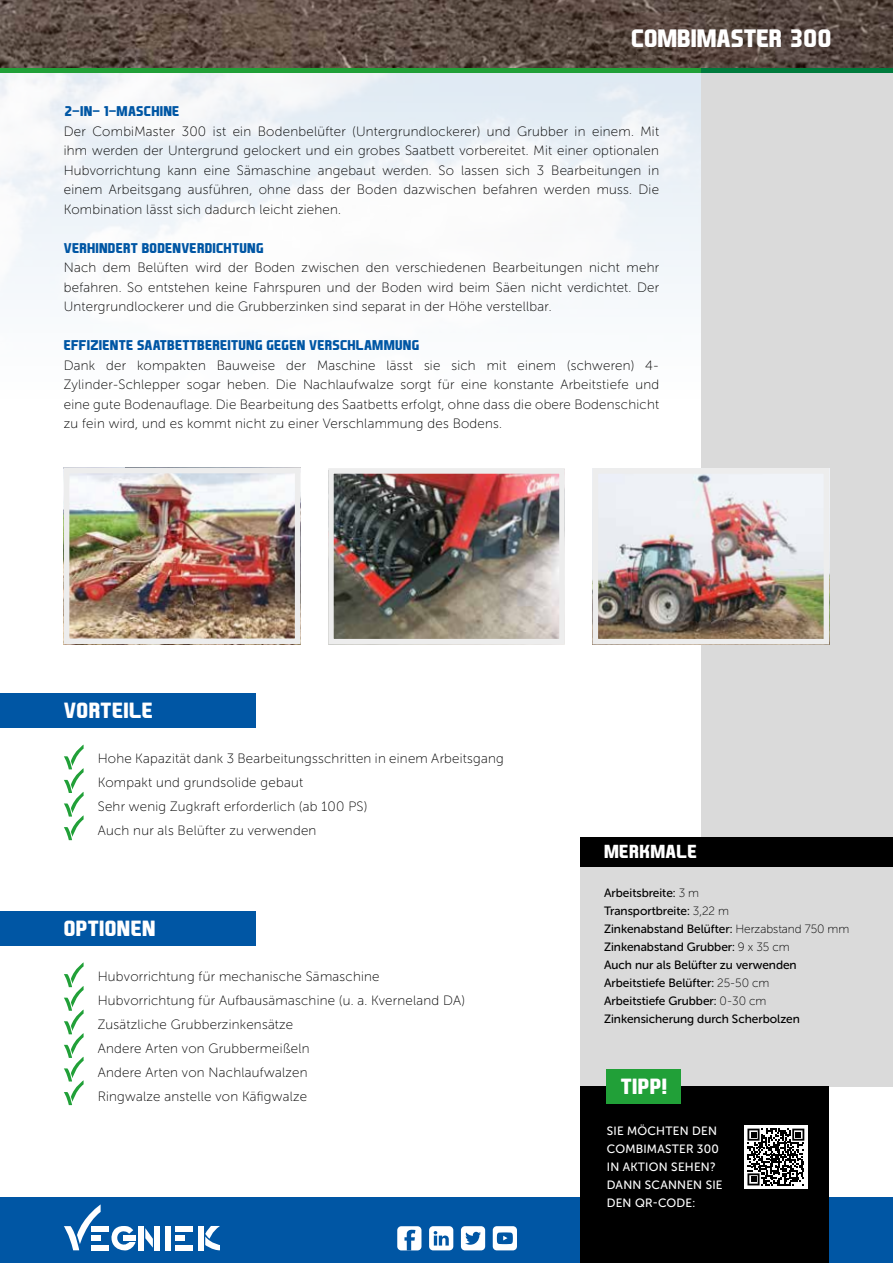
<style>
.page{position:relative;width:893px;height:1263px;background:#fff}
.page>*{position:absolute;margin:0;border:0;box-sizing:border-box;transform-origin:0 0}
.t1{font:700 24px "EA Sports Covers SC";color:#fff}
.t2{font:700 21px "EA Sports Covers SC";letter-spacing:.02em;color:#fff}
.t3{font:700 18px "EA Sports Covers SC";letter-spacing:.02em;color:#fff}
.t4{font:13.5px/19.5px "Museo Sans Rounded 100";letter-spacing:.02em;color:#000;text-align:justify}
.t5{font:700 13.5px "EA Sports Covers SC";letter-spacing:.02em;color:#0056a4}
.t6{font:12px/18px "Museo Sans Rounded 500";color:#000}
.t7{font:12px/18px "Museo Sans Rounded 500";letter-spacing:.02em;color:#fff}
.s1{font-family:"Museo Sans Rounded 100"}
</style>
<div class="page">
<div style="left:702px;top:0;width:191px;height:837px;background:#dadada"></div>
<img style="left:0;top:0;width:893px;height:68px">
<div style="left:0;top:693px;width:255px;height:34px;background:#0056a4"></div>
<div style="left:0;top:911px;width:255px;height:34px;background:#0056a4"></div>
<div style="left:0;top:1197px;width:581px;height:66px;background:#0056a4"></div>
<div style="left:829px;top:1197px;width:64px;height:66px;background:#0056a4"></div>
<svg style="left:64px;top:1204px;width:37px;height:46px"></svg>
<div style="left:91px;top:1226px;width:18px;height:5px;background:#fff"></div>
<div style="left:91px;top:1235px;width:10px;height:6px;background:#fff"></div>
<div style="left:91px;top:1245px;width:18px;height:5px;background:#fff"></div>
<svg style="left:111px;top:1226px;width:25px;height:25px"></svg>
<div style="left:123px;top:1235px;width:13px;height:6px;background:#fff"></div>
<div style="left:138px;top:1226px;width:6px;height:24px;background:#fff"></div>
<svg style="left:145px;top:1228px;width:8px;height:20px"></svg>
<div style="left:154px;top:1226px;width:6px;height:24px;background:#fff"></div>
<div style="left:165px;top:1226px;width:6px;height:24px;background:#fff"></div>
<div style="left:175px;top:1226px;width:18px;height:5px;background:#fff"></div>
<div style="left:175px;top:1235px;width:10px;height:6px;background:#fff"></div>
<div style="left:175px;top:1245px;width:18px;height:5px;background:#fff"></div>
<div style="left:198px;top:1226px;width:6px;height:24px;background:#fff"></div>
<svg style="left:205px;top:1226px;width:15px;height:24px"></svg>
<div style="left:397px;top:1226px;width:24px;height:24px;background:#fff;border-radius:4px"></div>
<svg style="left:404px;top:1230px;width:11px;height:20px"></svg>
<div style="left:461px;top:1226px;width:24px;height:24px;background:#fff;border-radius:4px"></div>
<svg style="left:465px;top:1232px;width:16px;height:13px"></svg>
<div style="left:429px;top:1226px;width:24px;height:24px;background:#fff;border-radius:4px"></div>
<svg style="left:434px;top:1231px;width:15px;height:14px"></svg>
<div style="left:493px;top:1226px;width:24px;height:24px;background:#fff;border-radius:4px"></div>
<svg style="left:497px;top:1232px;width:16px;height:12px"></svg>
<div style="left:0;top:68px;width:702px;height:5px;background:#21a038"></div>
<div style="left:702px;top:68px;width:191px;height:5px;background:#007b3d"></div>
<div style="left:581px;top:867px;width:312px;height:220px;background:#dadada"></div>
<div style="left:581px;top:837px;width:312px;height:30px;background:#000"></div>
<div style="left:581px;top:1087px;width:248px;height:176px;background:#000"></div>
<div style="left:744px;top:1125px;width:64px;height:64px;background:#fff"></div>
<svg style="left:747px;top:1128px;width:57px;height:57px"></svg>
<div style="left:607px;top:1069px;width:74px;height:35px;background:#21a038"></div>
<img style="left:335px;top:475px;width:223px;height:162px">
<div style="left:328px;top:468px;width:237px;height:176px;border:6px solid #ededed"></div>
<img style="left:599px;top:475px;width:223px;height:162px">
<div style="left:592px;top:468px;width:237px;height:176px;border:6px solid #ededed"></div>
<img style="left:71px;top:475px;width:222px;height:162px">
<div style="left:64px;top:468px;width:236px;height:176px;border:6px solid #ededed"></div>
<svg style="left:64px;top:962px;width:20px;height:143px"></svg>
<svg style="left:64px;top:744px;width:20px;height:96px"></svg>
<h1 class="t1" style="left:631px;top:24px;width:202px">COMBIMASTER 300</h1>
<p class="t5" style="left:64px;top:103px;width:117px">2-IN-1-MASCHINE</p>
<p class="t4" style="left:64px;top:121px;width:597px">Der CombiMaster 300 ist ein Bodenbelüfter (Untergrundlockerer) und Grubber in einem. Mit ihm werden der Untergrund gelockert und ein grobes Saatbett vorbereitet. Mit einer optionalen Hubvorrichtung kann eine Sämaschine angebaut werden. So lassen sich 3 Bearbeitungen in einem Arbeitsgang ausführen, ohne dass der Boden dazwischen befahren werden muss. Die Kombination lässt sich dadurch leicht ziehen.</p>
<p class="t5" style="left:64px;top:239px;width:201px">VERHINDERT BODENVERDICHTUNG</p>
<p class="t4" style="left:64px;top:258px;width:597px">Nach dem Belüften wird der Boden zwischen den verschiedenen Bearbeitungen nicht mehr befahren. So entstehen keine Fahrspuren und der Boden wird beim Säen nicht verdichtet. Der Untergrundlockerer und die Grubberzinken sind separat in der Höhe verstellbar.</p>
<p class="t5" style="left:64px;top:337px;width:357px">EFFIZIENTE SAATBETTBEREITUNG GEGEN VERSCHLAMMUNG</p>
<p class="t4" style="left:64px;top:355px;width:597px">Dank der kompakten Bauweise der Maschine lässt sie sich mit einem (schweren) 4- Zylinder-Schlepper sogar heben. Die Nachlaufwalze sorgt für eine konstante Arbeitstiefe und eine gute Bodenauflage. Die Bearbeitung des Saatbetts erfolgt, ohne dass die obere Bodenschicht zu fein wird, und es kommt nicht zu einer Verschlammung des Bodens.</p>
<h2 class="t2" style="left:64px;top:697px;width:90px">VORTEILE</h2>
<p class="t4" style="left:98px;top:747px;width:408px;line-height:24px;text-align:left">Hohe Kapazität dank 3 Bearbeitungsschritten in einem Arbeitsgang Kompakt und grundsolide gebaut<br>Sehr wenig Zugkraft erforderlich (ab 100 PS)<br>Auch nur als Belüfter zu verwenden</p>
<h2 class="t2" style="left:64px;top:915px;width:93px">OPTIONEN</h2>
<p class="t4" style="left:98px;top:965px;width:369px;line-height:24px;text-align:left">Hubvorrichtung für mechanische Sämaschine Hubvorrichtung für Aufbausämaschine (u. a. Kverneland DA)<br>Zusätzliche Grubberzinkensätze<br>Andere Arten von Grubbermeißeln<br>Andere Arten von Nachlaufwalzen<br>Ringwalze anstelle von Käfigwalze</p>
<h3 class="t3" style="left:604px;top:840px;width:94px">MERKMALE</h3>
<p class="t6" style="left:604px;top:884px;width:247px">Arbeitsbreite: <span class="s1">3 m<br></span>Transportbreite: <span class="s1">3,22 m<br></span>Zinkenabstand Belüfter: <span class="s1">Herzabstand 750 mm<br></span>Zinkenabstand Grubber: <span class="s1">9 x 35 cm<br></span>Auch nur als Belüfter zu verwenden<br>Arbeitstiefe Belüfter: <span class="s1">25-50 cm<br></span>Arbeitstiefe Grubber: <span class="s1">0-30 cm<br></span>Zinkensicherung durch Scherbolzen</p>
<h2 class="t2" style="left:621px;top:1073px;width:48px">TIPP!</h2>
<p class="t7" style="left:607px;top:1122px;width:117px">SIE MÖCHTEN DEN<br>COMBIMASTER 300<br>IN AKTION SEHEN?<br>DANN SCANNEN SIE<br>DEN QR-CODE:</p>
</div>
